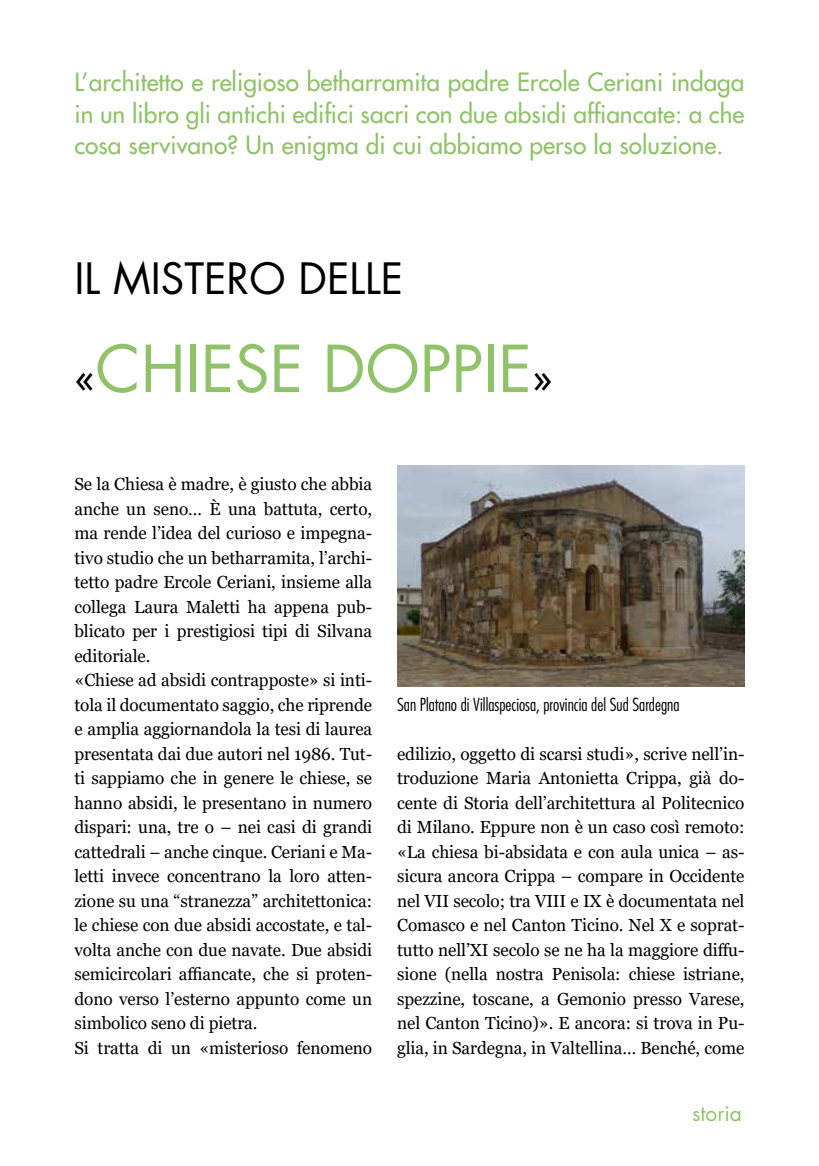
<style>
.page{position:relative;width:819px;height:1166px;background:#fff}
.page>*{position:absolute;margin:0;border:0;box-sizing:border-box;transform-origin:0 0}
.t1{font:63px "Futura";color:#90c369}
.t2{font:42px "Futura";color:#000}
.t3{font:24.5px/31.5px "Futura";color:#90c369;text-align:justify}
.t4{font:21px "Futura";color:#90c369}
.t5{font:17.5px/24.5px "Georgia";letter-spacing:-.005em;color:#000}
.t6{font:300 condensed 17.5px "Futura";color:#000}
.s1{font-size:42px;color:#000}
</style>
<div class="page">
<img style="left:397px;top:466px;width:347px;height:220px">
<h3 class="t3" style="left:74px;top:67px;width:671px">L’architetto e religioso betharramita padre Ercole Ceriani indaga in un libro gli antichi edifici sacri con due absidi affiancate: a che cosa servivano? Un enigma di cui abbiamo perso la soluzione.</h3>
<h2 class="t2" style="left:74px;top:252px;width:330px">IL MISTERO DELLE</h2>
<h1 class="t1" style="left:74px;top:329px;width:480px"><span class="s1">«</span>CHIESE DOPPIE<span class="s1">»</span></h1>
<p class="t5" style="left:74px;top:472px;width:299px">Se la Chiesa è madre, è giusto che abbia anche un seno… È una battuta, certo, ma rende l’idea del curioso e impegna&shy;tivo studio che un betharramita, l’archi&shy;tetto padre Ercole Ceriani, insieme alla collega Laura Maletti ha appena pub&shy;blicato per i prestigiosi tipi di Silvana editoriale.<br>«Chiese ad absidi contrapposte» si inti&shy;tola il documentato saggio, che riprende e amplia aggiornandola la tesi di laurea presentata dai due autori nel 1986. Tut&shy;ti sappiamo che in genere le chiese, se hanno absidi, le presentano in numero dispari: una, tre o – nei casi di grandi cattedrali – anche cinque. Ceriani e Ma&shy;letti invece concentrano la loro atten&shy;zione su una “stranezza” architettonica: le chiese con due absidi accostate, e tal&shy;volta anche con due navate. Due absidi semicircolari affiancate, che si proten&shy;dono verso l’esterno appunto come un simbolico seno di pietra.<br>Si tratta di un «misterioso fenomeno</p>
<p class="t6" style="left:397px;top:694px;width:284px">San Platano di Villaspeciosa, provincia del Sud Sardegna</p>
<p class="t5" style="left:397px;top:742px;width:349px;text-align:justify">edilizio, oggetto di scarsi studi», scrive nell’in&shy;troduzione Maria Antonietta Crippa, già do&shy;cente di Storia dell’architettura al Politecnico di Milano. Eppure non è un caso così remoto: «La chiesa bi-absidata e con aula unica – as&shy;sicura ancora Crippa – compare in Occidente nel VII secolo; tra VIII e IX è documentata nel Comasco e nel Canton Ticino. Nel X e soprat&shy;tutto nell’XI secolo se ne ha la maggiore diffu&shy;sione (nella nostra Penisola: chiese istriane, spezzine, toscane, a Gemonio presso Varese, nel Canton Ticino)». E ancora: si trova in Pu&shy;glia, in Sardegna, in Valtellina… Benché, come</p>
<p class="t4" style="left:692px;top:1099px;width:51px">storia</p>
</div>
